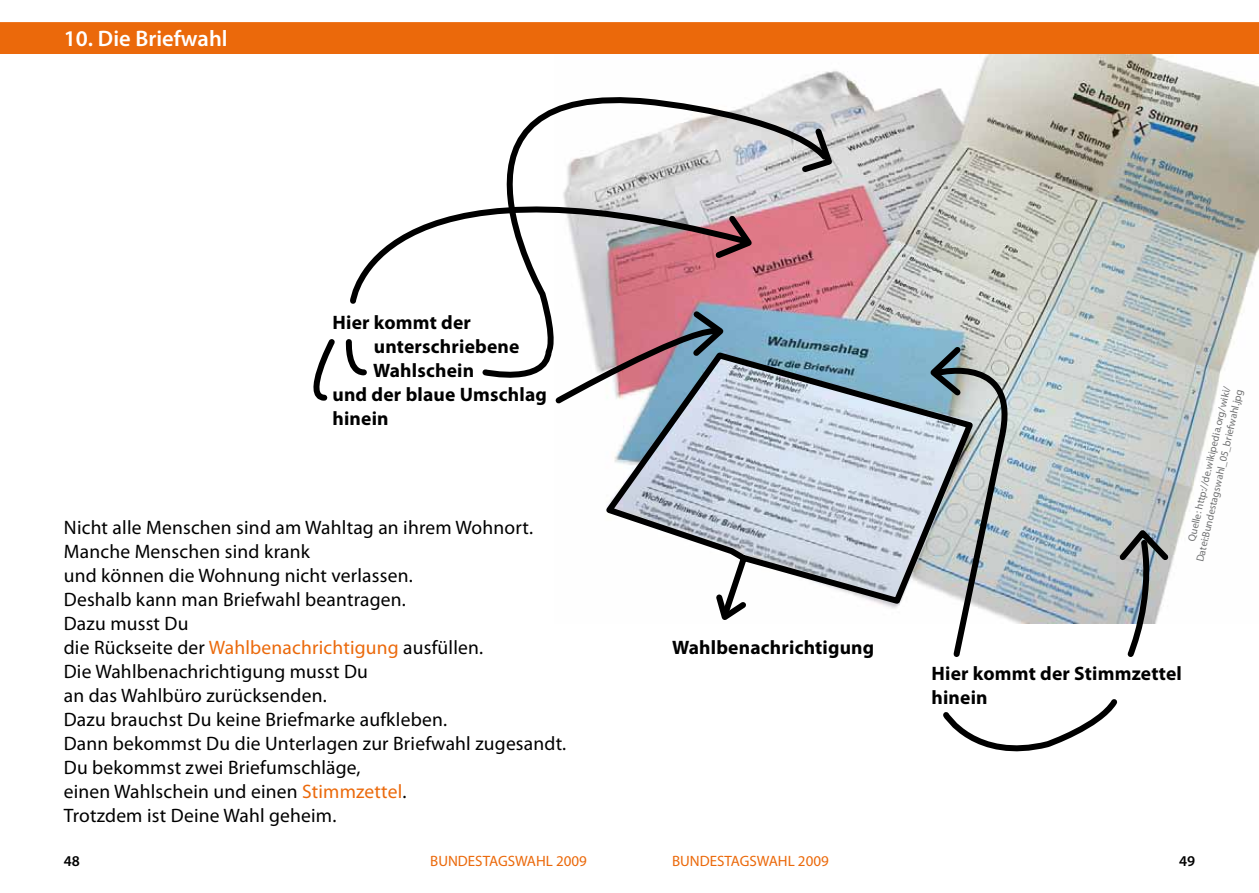
<style>
.page{position:relative;width:1259px;height:893px;background:#fff}
.page>*{position:absolute;margin:0;border:0;box-sizing:border-box;transform-origin:0 0}
.Balken_Typo{font:600 22.5px "Myriad Pro";color:#fff}
.Brot{font:19.5px/24px "Myriad Pro";letter-spacing:.01em;color:#000}
.Brot-2{font:700 19.5px/24px "Myriad Pro";letter-spacing:.01em;color:#000}
.t1{font:15px "Myriad Pro";color:#eb690b}
.t2{font:600 15px "Myriad Pro";color:#000}
.QUELLE_BILDER{font:10.5px/12.6px "Myriad Pro";color:#707172;text-align:right}
.s1{color:#eb690b}
</style>
<div class="page">
<img style="left:812px;top:55px;width:447px;height:569px">
<div style="left:0;top:22px;width:1259px;height:33px;background:#eb690b"></div>
<svg style="left:924px;top:341px;width:96px;height:316px"></svg>
<svg style="left:350px;top:227px;width:69px;height:77px"></svg>
<svg style="left:833px;top:124px;width:3px;height:53px"></svg>
<svg style="left:943px;top:699px;width:175px;height:53px"></svg>
<svg style="left:1114px;top:524px;width:59px;height:133px"></svg>
<svg style="left:419px;top:78px;width:414px;height:300px"></svg>
<svg style="left:313px;top:339px;width:54px;height:62px"></svg>
<svg style="left:552px;top:306px;width:178px;height:98px"></svg>
<svg style="left:600px;top:349px;width:378px;height:272px"></svg>
<svg style="left:712px;top:590px;width:39px;height:31px"></svg>
<p class="Balken_Typo" style="left:64px;top:25px;width:165px">10. Die Briefwahl</p>
<p class="Brot-2" style="left:332px;top:310px;width:140px">Hier kommt der</p>
<p class="Brot-2" style="left:374px;top:334px;width:147px">unterschriebene</p>
<p class="Brot-2" style="left:373px;top:358px;width:103px">Wahlschein</p>
<p class="Brot-2" style="left:332px;top:382px;width:216px">und der blaue Umschlag</p>
<p class="Brot-2" style="left:332px;top:406px;width:58px">hinein</p>
<p class="Brot" style="left:64px;top:515px;width:471px">Nicht alle Menschen sind am Wahltag an ihrem Wohnort.</p>
<p class="Brot" style="left:64px;top:539px;width:248px">Manche Menschen sind krank</p>
<p class="Brot" style="left:64px;top:563px;width:350px">und können die Wohnung nicht verlassen.</p>
<p class="Brot" style="left:64px;top:587px;width:344px">Deshalb kann man Briefwahl beantragen.</p>
<p class="Brot" style="left:64px;top:611px;width:421px">Dazu musst Du<br>die Rückseite der <span class="s1">Wahlbenachrichtigung</span> ausfüllen.</p>
<p class="Brot" style="left:64px;top:659px;width:306px">Die Wahlbenachrichtigung musst Du an das Wahlbüro zurücksenden.</p>
<p class="Brot" style="left:64px;top:707px;width:385px">Dazu brauchst Du keine Briefmarke aufkleben.</p>
<p class="Brot" style="left:64px;top:731px;width:504px">Dann bekommst Du die Unterlagen zur Briefwahl zugesandt.</p>
<p class="Brot" style="left:64px;top:755px;width:298px">Du bekommst zwei Briefumschläge,</p>
<p class="Brot" style="left:64px;top:779px;width:344px">einen Wahlschein und einen <span class="s1">Stimmzettel</span>.</p>
<p class="Brot" style="left:64px;top:803px;width:274px">Trotzdem ist Deine Wahl geheim.</p>
<p class="Brot-2" style="left:672px;top:635px;width:204px">Wahlbenachrichtigung</p>
<p class="QUELLE_BILDER" style="left:1181px;top:557px;width:178px;rotate:-77deg">Quelle: http://de.wikipedia.org/wiki/<br>Datei:Bundestagswahl_05_briefwahl.jpg</p>
<p class="Brot-2" style="left:931px;top:661px;width:252px">Hier kommt der Stimmzettel hinein</p>
<p class="t2" style="left:64px;top:851px;width:18px">48</p>
<p class="t1" style="left:430px;top:852px;width:158px">BUNDESTAGSWAHL 2009</p>
<p class="t1" style="left:672px;top:852px;width:158px">BUNDESTAGSWAHL 2009</p>
<p class="t2" style="left:1179px;top:851px;width:18px">49</p>
</div>
